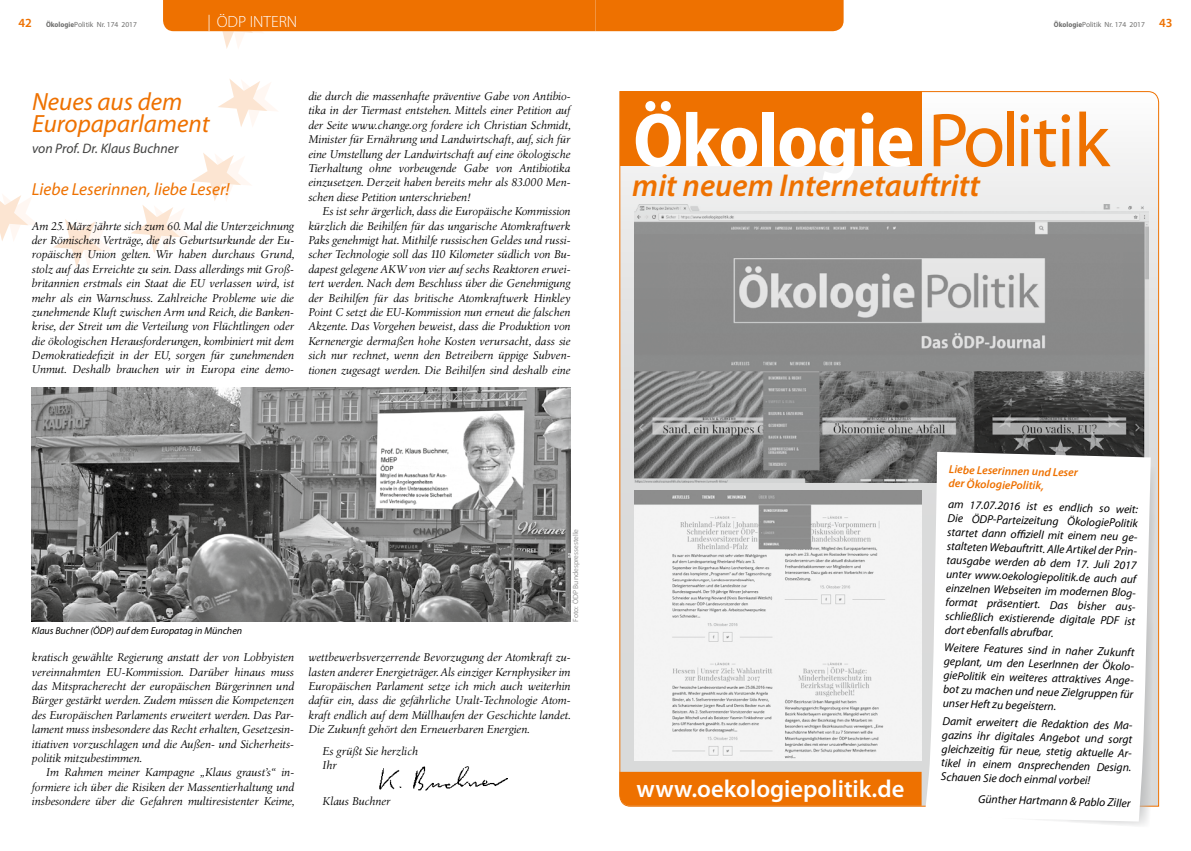
<style>
.page{position:relative;width:1191px;height:851px;background:#fff}
.page>*{position:absolute;margin:0;border:0;box-sizing:border-box;transform-origin:0 0}
.t1{font:700 semi-condensed 76.88px "Myriad Pro";letter-spacing:-.015em;color:#fff}
.t2{font:italic 600 31.75px "Myriad Pro";color:#ee7100}
.t3{font:italic 25px/22.5px "Myriad Pro";color:#ee7100}
.t4{font:600 24.5px "Myriad Pro";color:#fff}
.t5{font:italic 17.5px "Myriad Pro";color:#ee7100}
.t6{font:300 16.25px "Myriad Pro";color:#fff}
.t7{font:italic 13.75px "Myriad Pro";color:#414140}
.t8{font:italic 11.62px/14.4px "Birka LT Pro";color:#000;text-align:justify}
.t9{font:italic 11.62px/13.9px "Myriad Pro";color:#000}
.t10{font:italic 600 11.62px/13.9px "Myriad Pro";color:#ee7100}
.t11{font:italic 10px "Myriad Pro";color:#000}
.t12{font:7.5px "Myriad Pro";color:#6f6f6e}
.t13{font:7.5px "Myriad Pro";color:#969696}
.s1{font-weight:600;font-size:12.5px;color:#ee7100}
.s2{font-weight:700;font-stretch:semi-condensed}
.s3{font-weight:400;font-stretch:normal;color:#ee7100}
</style>
<div class="page">
<svg style="left:619px;top:91px;width:540px;height:716px"></svg>
<img style="left:634px;top:205px;width:514px;height:277px">
<svg style="left:1067px;top:460px;width:89px;height:366px;fill:#d9dada"></svg>
<svg style="left:53px;top:219px;width:59px;height:48px"></svg>
<svg style="left:0;top:195px;width:38px;height:46px"></svg>
<svg style="left:218px;top:79px;width:59px;height:48px"></svg>
<svg style="left:131px;top:153px;width:120px;height:100px"></svg>
<img style="left:32px;top:387px;width:538px;height:234px">
<img style="left:379px;top:766px;width:129px;height:24px">
<svg style="left:163px;top:0;width:680px;height:49px"></svg>
<img style="left:634px;top:490px;width:287px;height:270px">
<div style="left:619px;top:771px;width:302px;height:34px;background:#ee7100"></div>
<svg style="left:924px;top:452px;width:226px;height:369px"></svg>
<div style="left:620px;top:91px;width:301px;height:75px;background:#ee7100"></div>
<h3 class="t6" style="left:208px;top:12px;width:91px">| ÖDP INTERN</h3>
<p class="t12" style="left:18px;top:20px;width:120px"><span class="s1">42</span> <span class="s2">Ökologie</span>Politik Nr. 174 2017</p>
<p class="t12" style="left:1054px;top:20px;width:120px"><span class="s2">Ökologie</span>Politik Nr. 174 2017 <span class="s1">43</span></p>
<h3 class="t3" style="left:32px;top:90px;width:179px">Neues aus dem<br>Europaparlament</h3>
<p class="t7" style="left:32px;top:140px;width:148px">von Prof. Dr. Klaus Buchner</p>
<h3 class="t5" style="left:32px;top:178px;width:199px">Liebe Leserinnen, liebe Leser!</h3>
<p class="t8" style="left:32px;top:218px;width:264px">Am 25. März jährte sich zum 60. Mal die Unterzeichnung der Römischen Verträge, die als Geburtsurkunde der Eu&shy;ropäischen Union gelten. Wir haben durchaus Grund, stolz auf das Erreichte zu sein. Dass allerdings mit Groß&shy;britannien erstmals ein Staat die EU verlassen wird, ist mehr als ein Warnschuss. Zahlreiche Probleme wie die zunehmende Kluft zwischen Arm und Reich, die Banken&shy;krise, der Streit um die Verteilung von Flüchtlingen oder die ökologischen Herausforderungen, kombiniert mit dem Demokratiedefizit in der EU, sorgen für zunehmenden Unmut. Deshalb brauchen wir in Europa eine demo-</p>
<p class="t8" style="left:308px;top:89px;width:264px">die durch die massenhafte präventive Gabe von Antibio&shy;tika in der Tiermast entstehen. Mittels einer Petition auf der Seite www.change.org fordere ich Christian Schmidt, Minister für Ernährung und Landwirtschaft, auf, sich für eine Umstellung der Landwirtschaft auf eine ökologische Tierhaltung ohne vorbeugende Gabe von Antibiotika einzusetzen. Derzeit haben bereits mehr als 83.000 Men&shy;schen diese Petition unterschrieben!</p>
<p class="t8" style="left:308px;top:204px;width:264px;text-indent:14px">Es ist sehr ärgerlich, dass die Europäische Kommission kürzlich die Beihilfen für das ungarische Atomkraftwerk Paks genehmigt hat. Mithilfe russischen Geldes und russi&shy;scher Technologie soll das 110 Kilometer südlich von Bu&shy;dapest gelegene AKW von vier auf sechs Reaktoren erwei&shy;tert werden. Nach dem Beschluss über die Genehmigung der Beihilfen für das britische Atomkraftwerk Hinkley Point C setzt die EU-Kommission nun erneut die falschen Akzente. Das Vorgehen beweist, dass die Produktion von Kernenergie dermaßen hohe Kosten verursacht, dass sie sich nur rechnet, wenn den Betreibern üppige Subven&shy;tionen zugesagt werden. Die Beihilfen sind deshalb eine</p>
<p class="t11" style="left:32px;top:624px;width:212px">Klaus Buchner (ÖDP) auf dem Europatag in München</p>
<p class="t8" style="left:32px;top:650px;width:264px">kratisch gewählte Regierung anstatt der von Lobbyisten vereinnahmten EU-Kommission. Darüber hinaus muss das Mitspracherecht der europäischen Bürgerinnen und Bürger gestärkt werden. Zudem müssen die Kompetenzen des Europäischen Parlaments erweitert werden. Das Par&shy;lament muss insbesondere das Recht erhalten, Gesetzesin&shy;itiativen vorzuschlagen und die Außen- und Sicherheits&shy;politik mitzubestimmen.</p>
<p class="t8" style="left:32px;top:765px;width:264px;text-indent:14px">Im Rahmen meiner Kampagne „Klaus graust’s“ in&shy;formiere ich über die Risiken der Massentierhaltung und insbesondere über die Gefahren multiresistenter Keime,</p>
<p class="t13" style="left:571px;top:621px;width:94px;rotate:-90deg">Foto: ÖDP Bundespressestelle</p>
<p class="t8" style="left:308px;top:650px;width:264px">wettbewerbsverzerrende Bevorzugung der Atomkraft zu&shy;lasten anderer Energieträger. Als einziger Kernphysiker im Europäischen Parlament setze ich mich auch weiterhin dafür ein, dass die gefährliche Uralt-Technologie Atom&shy;kraft endlich auf dem Müllhaufen der Geschichte landet.<br>Die Zukunft gehört den Erneuerbaren Energien.</p>
<p class="t8" style="left:322px;top:743px;width:97px">Es grüßt Sie herzlich<br>Ihr</p>
<p class="t8" style="left:322px;top:793px;width:69px">Klaus Buchner</p>
<h1 class="t1" style="left:633px;top:91px;width:478px">Ökologie <span class="s3">Politik</span></h1>
<h2 class="t2" style="left:632px;top:165px;width:349px">mit neuem Internetauftritt</h2>
<h3 class="t4" style="left:636px;top:773px;width:269px">www.oekologiepolitik.de</h3>
<p class="t10" style="left:949px;top:462px;width:131px;rotate:1deg">Liebe Leserinnen und Leser der ÖkologiePolitik,</p>
<p class="t9" style="left:947px;top:498px;width:195px;rotate:1deg">am 17.07.2016 ist es endlich so weit:<br>Die ÖDP-Parteizeitung ÖkologiePolitik startet dann offi ziell mit einem neu ge&shy;stalteten Webauftritt. Alle Artikel der Prin&shy;tausgabe werden ab dem 17. Juli 2017 unter www.oekologiepolitik.de auch auf einzelnen Webseiten im modernen Blog&shy;format präsentiert. Das bisher aus&shy;schließlich existierende digitale PDF ist dort ebenfalls abrufbar.</p>
<p class="t9" style="left:944px;top:641px;width:194px;rotate:1deg">Weitere Features sind in naher Zukunft geplant, um den LeserInnen der Ökolo&shy;giePolitik ein weiteres attraktives Ange&shy;bot zu machen und neue Zielgruppen für unser Heft zu begeistern.</p>
<p class="t9" style="left:942px;top:714px;width:194px;rotate:1deg">Damit erweitert die Redaktion des Ma&shy;gazins ihr digitales Angebot und sorgt gleichzeitig für neue, stetig aktuelle Ar&shy;tikel in einem ansprechenden Design.<br>Schauen Sie doch einmal vorbei!</p>
<p class="t9" style="left:978px;top:792px;width:154px;rotate:1deg">Günther Hartmann &amp; Pablo Ziller</p>
</div>
